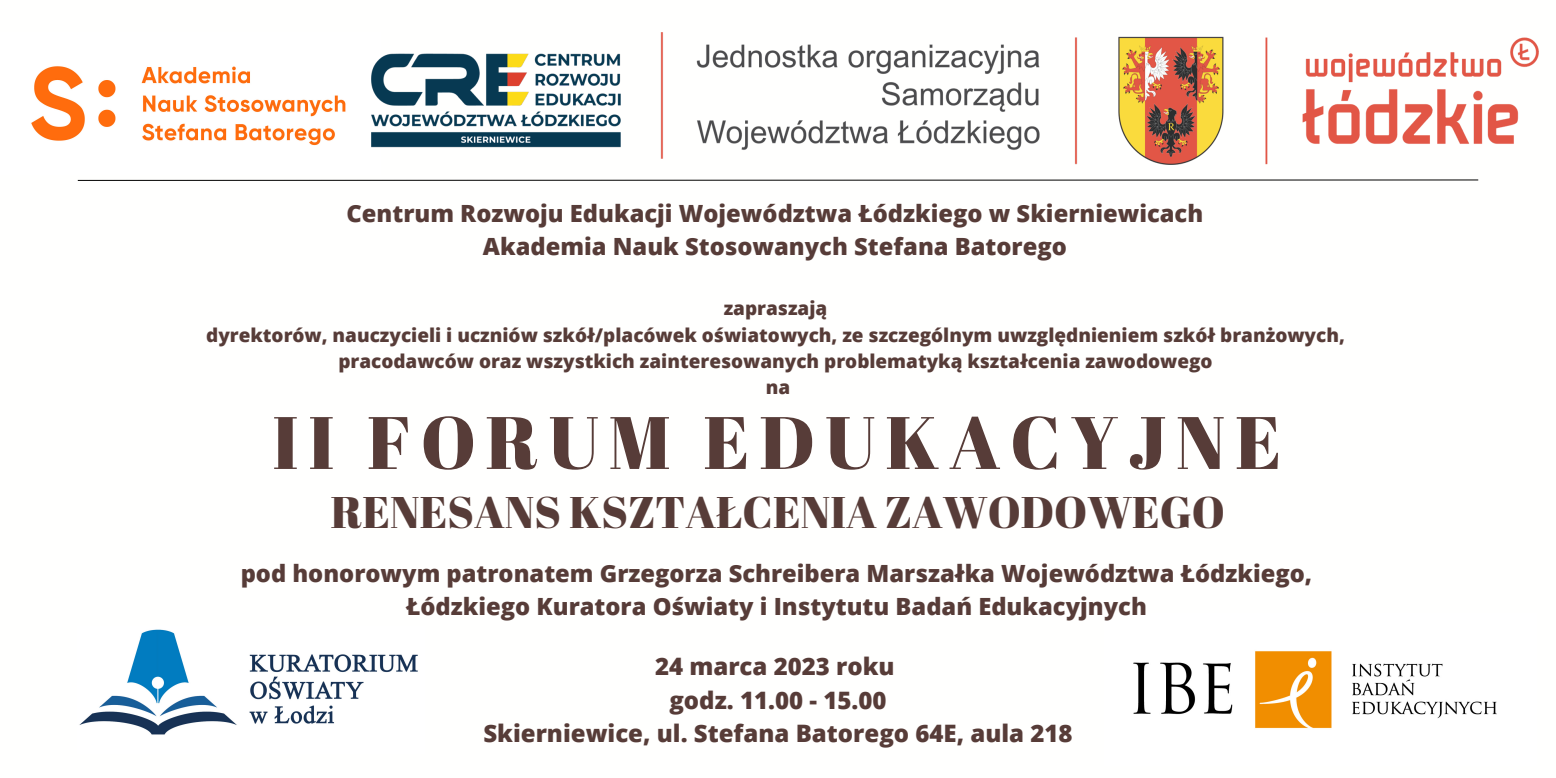
<style>
.page{position:relative;width:1556px;height:778px;background:#fff}
.page>*{position:absolute;margin:0;border:0;box-sizing:border-box;transform-origin:0 0}
.t1{font:74.04px "Abril Fatface";letter-spacing:.13em;color:#573c38}
.t2{font:44.25px "Abril Fatface";color:#573c38}
.t3{font:800 24px/33.5px "Open Sans";color:#573c38;text-align:center}
.t4{font:800 23.7px/33.1px "Open Sans";color:#573c38;text-align:center}
.t5{font:800 18.9px/26.3px "Open Sans";color:#573c38;text-align:center}
</style>
<div class="page">
<img style="left:1133px;top:651px;width:364px;height:78px">
<img style="left:31px;top:66px;width:341px;height:82px">
<svg style="left:77px;top:179px;width:1401px;height:2px;background:#7f7f7e"></svg>
<img style="left:372px;top:33px;width:1165px;height:131px">
<img style="left:79px;top:629px;width:339px;height:106px">
<p class="t4" style="left:346px;top:196px;width:858px">Centrum Rozwoju Edukacji Województwa Łódzkiego w Skierniewicach<br>Akademia Nauk Stosowanych Stefana Batorego</p>
<p class="t5" style="left:206px;top:295px;width:1140px">zapraszają<br>dyrektorów, nauczycieli i uczniów szkół/placówek oświatowych, ze szczególnym uwzględnieniem szkół branżowych, pracodawców oraz wszystkich zainteresowanych problematyką kształcenia zawodowego<br>na</p>
<h1 class="t1" style="left:272px;top:390px;width:1010px">II FORUM EDUKACYJNE</h1>
<h2 class="t2" style="left:331px;top:481px;width:895px">RENESANS KSZTAŁCENIA ZAWODOWEGO</h2>
<p class="t4" style="left:241px;top:556px;width:1073px">pod honorowym patronatem Grzegorza Schreibera Marszałka Województwa Łódzkiego,<br>Łódzkiego Kuratora Oświaty i Instytutu Badań Edukacyjnych</p>
<p class="t3" style="left:483px;top:649px;width:590px">24 marca 2023 roku<br>godz. 11.00 - 15.00<br>Skierniewice, ul. Stefana Batorego 64E, aula 218</p>
</div>
